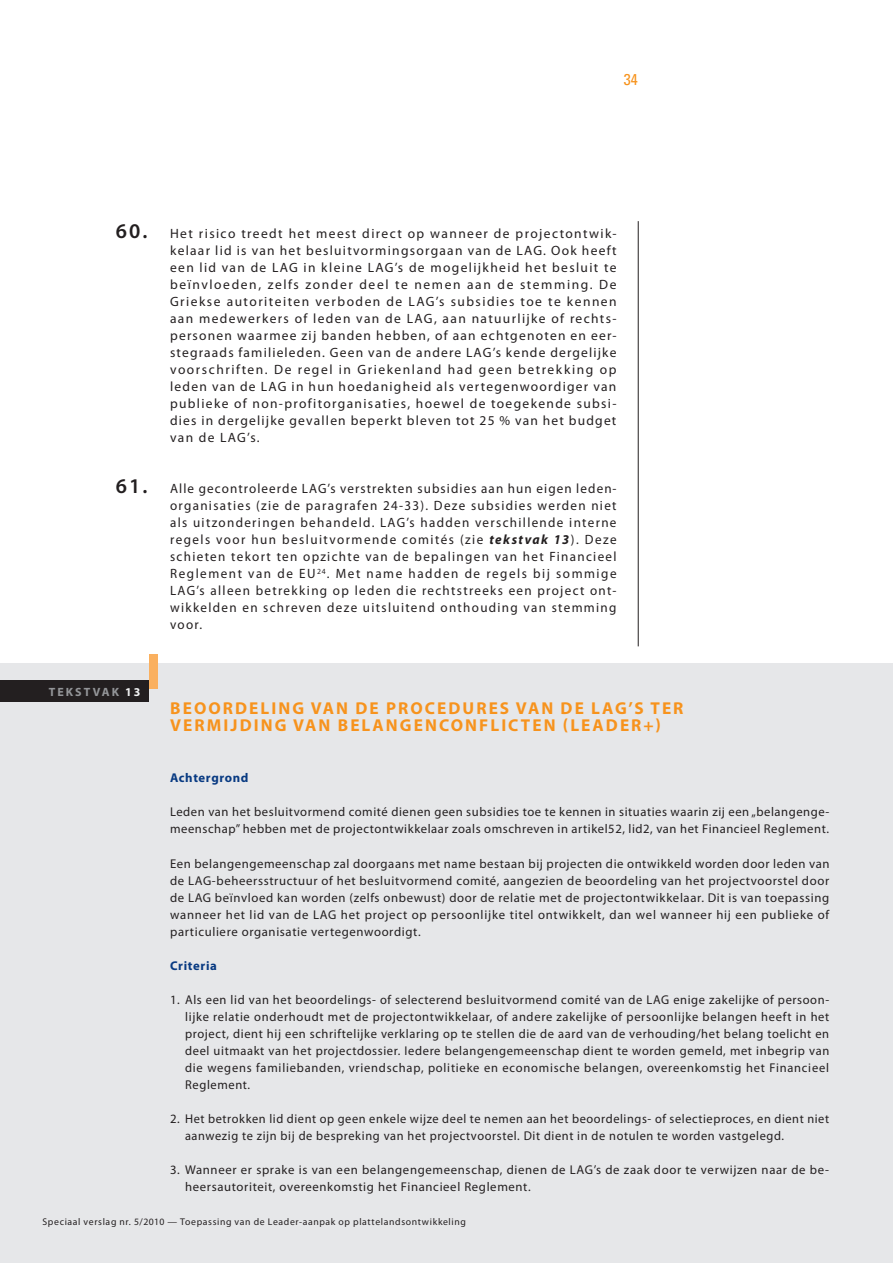
<style>
.page{position:relative;width:893px;height:1263px;background:#fff}
.page>*{position:absolute;margin:0;border:0;box-sizing:border-box;transform-origin:0 0}
.t1{font:700 17.25px/17px "Myriad Pro";letter-spacing:.12em;color:#f7931d}
.t2{font:condensed 15.75px "Univers LT Std";color:#f7931d}
.t3{font:13.5px/17px "Myriad Pro";letter-spacing:.095em;color:#231f20;text-align:justify}
.t4{font:12.75px/17px "Myriad Pro";letter-spacing:.05em;color:#231f20}
.t5{font:700 12.75px "Myriad Pro";letter-spacing:.05em;color:#083a82}
.t6{font:700 12px "Myriad Pro";letter-spacing:.17em;color:#939598}
.t7{font:9.75px "Myriad Pro";letter-spacing:.065em;color:#231f20}
.s1{font-weight:600;font-size:21px}
.s2{font-weight:700;font-style:italic}
.s3{color:#f2f3f4}
</style>
<div class="page">
<div style="left:0;top:1174px;width:893px;height:89px;background:#e6e7e9"></div>
<hr style="left:638px;top:221px;width:1px;height:425px;background:#231f20">
<div style="left:0;top:663px;width:892px;height:510px;background:#e6e7e9"></div>
<div style="left:149px;top:655px;width:8px;height:34px;background:#fab05f"></div>
<div style="left:0;top:680px;width:149px;height:22px;background:#231f20"></div>
<p class="t2" style="left:624px;top:69px;width:15px">34</p>
<p class="t3" style="left:170px;top:225px;width:448px;text-indent:-54px"><span class="s1">60.</span> Het risico treedt het meest direct op wanneer de projectontwik‑ kelaar lid is van het besluitvormingsorgaan van de LAG. Ook heeft een lid van de LAG in kleine LAG’s de mogelijkheid het besluit te beïnvloeden, zelfs zonder deel te nemen aan de stemming. De Griekse autoriteiten verboden de LAG’s subsidies toe te kennen aan medewerkers of leden van de LAG, aan natuurlijke of rechts‑ personen waarmee zij banden hebben, of aan echtgenoten en eer‑ stegraads familieleden. Geen van de andere LAG’s kende dergelijke voorschriften. De regel in Griekenland had geen betrekking op leden van de LAG in hun hoedanigheid als vertegenwoordiger van publieke of non‑profitorganisaties, hoewel de toegekende subsi‑ dies in dergelijke gevallen beperkt bleven tot 25 % van het budget van de LAG’s.</p>
<p class="t3" style="left:170px;top:480px;width:448px;text-indent:-54px"><span class="s1">61.</span> Alle gecontroleerde LAG’s verstrekten subsidies aan hun eigen leden‑ organisaties (zie de paragrafen 24-33). Deze subsidies werden niet als uitzonderingen behandeld. LAG’s hadden verschillende interne regels voor hun besluitvormende comités (zie <span class="s2">tekstvak 13</span>). Deze schieten tekort ten opzichte van de bepalingen van het Financieel Reglement van de EU<sup>24</sup>. Met name hadden de regels bij sommige LAG’s alleen betrekking op leden die rechtstreeks een project ont‑ wikkelden en schreven deze uitsluitend onthouding van stemming voor.</p>
<p class="t6" style="left:49px;top:684px;width:93px">TEKSTVAK <span class="s3">13</span></p>
<h1 class="t1" style="left:170px;top:699px;width:515px">BEOORDELING VAN DE PROCEDURES VAN DE LAG’S TER<br>VERMIJDING VAN BELANGENCONFLICTEN (LEADER+)</h1>
<p class="t5" style="left:170px;top:770px;width:80px">ACHTERGROND</p>
<p class="t4" style="left:170px;top:803px;width:661px">Leden van het besluitvormend comité dienen geen subsidies toe te kennen in situaties waarin zij een „belangenge‑ meenschap” hebben met de projectontwikkelaar zoals omschreven in artikel52, lid2, van het Financieel Reglement.</p>
<p class="t4" style="left:170px;top:854px;width:661px;text-align:justify">Een belangengemeenschap zal doorgaans met name bestaan bij projecten die ontwikkeld worden door leden van de LAG-beheersstructuur of het besluitvormend comité, aangezien de beoordeling van het projectvoorstel door de LAG beïnvloed kan worden (zelfs onbewust) door de relatie met de projectontwikkelaar. Dit is van toepassing wanneer het lid van de LAG het project op persoonlijke titel ontwikkelt, dan wel wanneer hij een publieke of particuliere organisatie vertegenwoordigt.</p>
<p class="t5" style="left:170px;top:957px;width:48px">CRITERIA</p>
<p class="t4" style="left:185px;top:991px;width:646px;text-align:justify;text-indent:-15px">1. Als een lid van het beoordelings- of selecterend besluitvormend comité van de LAG enige zakelijke of persoon‑ lijke relatie onderhoudt met de projectontwikkelaar, of andere zakelijke of persoonlijke belangen heeft in het project, dient hij een schriftelijke verklaring op te stellen die de aard van de verhouding/het belang toelicht en deel uitmaakt van het projectdossier. Iedere belangengemeenschap dient te worden gemeld, met inbegrip van die wegens familiebanden, vriendschap, politieke en economische belangen, overeenkomstig het Financieel Reglement.</p>
<p class="t4" style="left:185px;top:1110px;width:646px;text-indent:-15px">2. Het betrokken lid dient op geen enkele wijze deel te nemen aan het beoordelings- of selectieproces, en dient niet aanwezig te zijn bij de bespreking van het projectvoorstel. Dit dient in de notulen te worden vastgelegd.</p>
<p class="t4" style="left:185px;top:1161px;width:646px;text-indent:-15px">3. Wanneer er sprake is van een belangengemeenschap, dienen de LAG’s de zaak door te verwijzen naar de be‑ heersautoriteit, overeenkomstig het Financieel Reglement.</p>
<p class="t7" style="left:43px;top:1215px;width:425px">Speciaal verslag nr. 5/2010 — Toepassing van de Leader‑aanpak op plattelandsontwikkeling</p>
</div>
